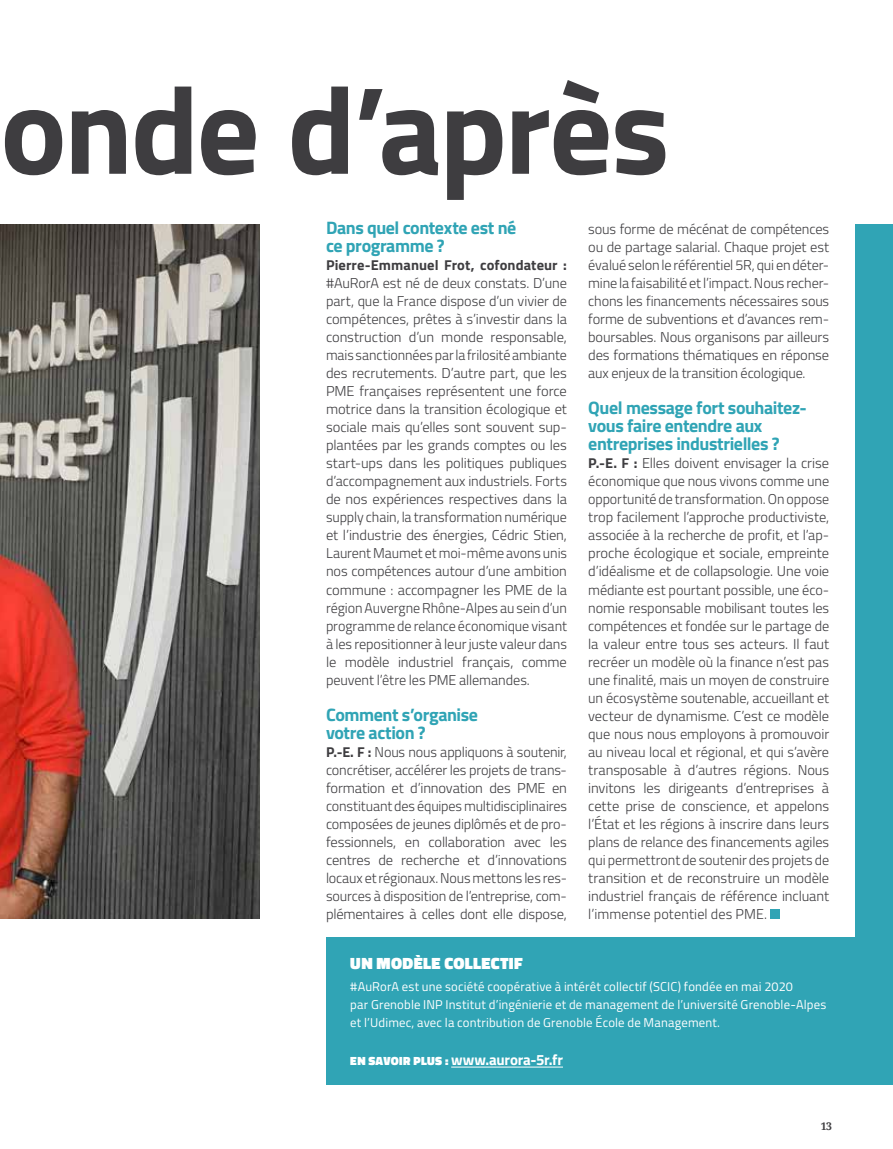
<style>
.page{position:relative;width:893px;height:1149px;background:#fff}
.page>*{position:absolute;margin:0;border:0;box-sizing:border-box;transform-origin:0 0}
.t1{font:700 124.5px "Titillium";letter-spacing:-.02em;color:#3e3d40}
.t2{font:700 18px/18px "Titillium";letter-spacing:-.025em;color:#30a4b5}
.t3{font:900 16.5px "Titillium";letter-spacing:.02em;color:#fff}
.t4{font:700 15px "Titillium";letter-spacing:-.015em;color:#fff}
.t5{font:300 14.25px/18px "Titillium";letter-spacing:-.01em;color:#3e3d40;text-align:justify}
.t6{font:700 14.25px "Titillium";letter-spacing:.005em;color:#3e3d40}
.t7{font:12.75px/18px "Titillium";letter-spacing:.01em;color:#fff}
.t8{font:700 10.5px "Noto Serif";color:#3e3d40}
.s1{font-weight:700}
.s2{font-weight:900;font-size:12px}
</style>
<div class="page">
<div style="left:326px;top:224px;width:567px;height:860px;background:#30a4b5"></div>
<img style="left:0;top:224px;width:260px;height:694px">
<div style="left:326px;top:216px;width:529px;height:720px;background:#fff"></div>
<div style="left:770px;top:908px;width:10px;height:10px;background:#30a4b5"></div>
<hr style="left:451px;top:1066px;width:112px;height:1px;background:#fff">
<h1 class="t1" style="left:0;top:35px;width:671px">onde d’après</h1>
<p class="t2" style="left:326px;top:218px;width:192px">Dans quel contexte est né ce programme ?</p>
<p class="t6" style="left:326px;top:254px;width:242px">Pierre-Emmanuel Frot, cofondateur :</p>
<p class="t5" style="left:326px;top:273px;width:242px">#AuRorA est né de deux constats. D’une part, que la France dispose d’un vivier de compétences, prêtes à s’investir dans la construction d’un monde responsable, mais sanctionnées par la frilosité ambiante des recrutements. D’autre part, que les PME françaises représentent une force motrice dans la transition écologique et sociale mais qu’elles sont souvent sup&shy;plantées par les grands comptes ou les start-ups dans les politiques publiques d’accompagnement aux industriels. Forts de nos expériences respectives dans la supply chain, la transformation numérique et l’industrie des énergies, Cédric Stien, Laurent Maumet et moi-même avons unis nos compétences autour d’une ambition commune : accompagner les PME de la région Auvergne Rhône-Alpes au sein d’un programme de relance économique visant à les repositionner à leur juste valeur dans le modèle industriel français, comme peuvent l’être les PME allemandes.</p>
<p class="t2" style="left:326px;top:704px;width:154px">Comment s’organise votre action ?</p>
<p class="t5" style="left:326px;top:741px;width:242px"><span class="s1">P.-E. F :</span> Nous nous appliquons à soutenir, concrétiser, accélérer les projets de trans&shy;formation et d’innovation des PME en constituant des équipes multidisciplinaires composées de jeunes diplômés et de pro&shy;fessionnels, en collaboration avec les centres de recherche et d’innovations locaux et régionaux. Nous mettons les res&shy;sources à disposition de l’entreprise, com&shy;plémentaires à celles dont elle dispose,</p>
<p class="t5" style="left:588px;top:219px;width:242px">sous forme de mécénat de compétences ou de partage salarial. Chaque projet est évalué selon le référentiel 5R, qui en déter&shy;mine la faisabilité et l’impact. Nous recher&shy;chons les financements nécessaires sous forme de subventions et d’avances rem&shy;boursables. Nous organisons par ailleurs des formations thématiques en réponse aux enjeux de la transition écologique.</p>
<p class="t2" style="left:588px;top:398px;width:220px">Quel message fort souhaitez&shy;vous faire entendre aux entreprises industrielles ?</p>
<p class="t5" style="left:588px;top:453px;width:242px"><span class="s1">P.-E. F :</span> Elles doivent envisager la crise économique que nous vivons comme une opportunité de transformation. On oppose trop facilement l’approche productiviste, associée à la recherche de profit, et l’ap&shy;proche écologique et sociale, empreinte d’idéalisme et de collapsologie. Une voie médiante est pourtant possible, une éco&shy;nomie responsable mobilisant toutes les compétences et fondée sur le partage de la valeur entre tous ses acteurs. Il faut recréer un modèle où la finance n’est pas une finalité, mais un moyen de construire un écosystème soutenable, accueillant et vecteur de dynamisme. C’est ce modèle que nous nous employons à promouvoir au niveau local et régional, et qui s’avère transposable à d’autres régions. Nous invitons les dirigeants d’entreprises à cette prise de conscience, et appelons l’État et les régions à inscrire dans leurs plans de relance des financements agiles qui permettront de soutenir des projets de transition et de reconstruire un modèle industriel français de référence incluant l’immense potentiel des PME.</p>
<p class="t3" style="left:350px;top:951px;width:174px">UN MODÈLE COLLECTIF</p>
<p class="t7" style="left:350px;top:976px;width:478px">#AuRorA est une société coopérative à intérêt collectif (SCIC) fondée en mai 2020<br>par Grenoble INP Institut d’ingénierie et de management de l’université Grenoble-Alpes et l’Udimec, avec la contribution de Grenoble École de Management.</p>
<p class="t4" style="left:350px;top:1047px;width:214px"><span class="s2">EN SAVOIR PLUS :</span> www.aurora-5r.fr</p>
<p class="t8" style="left:821px;top:1118px;width:13px">13</p>
</div>
